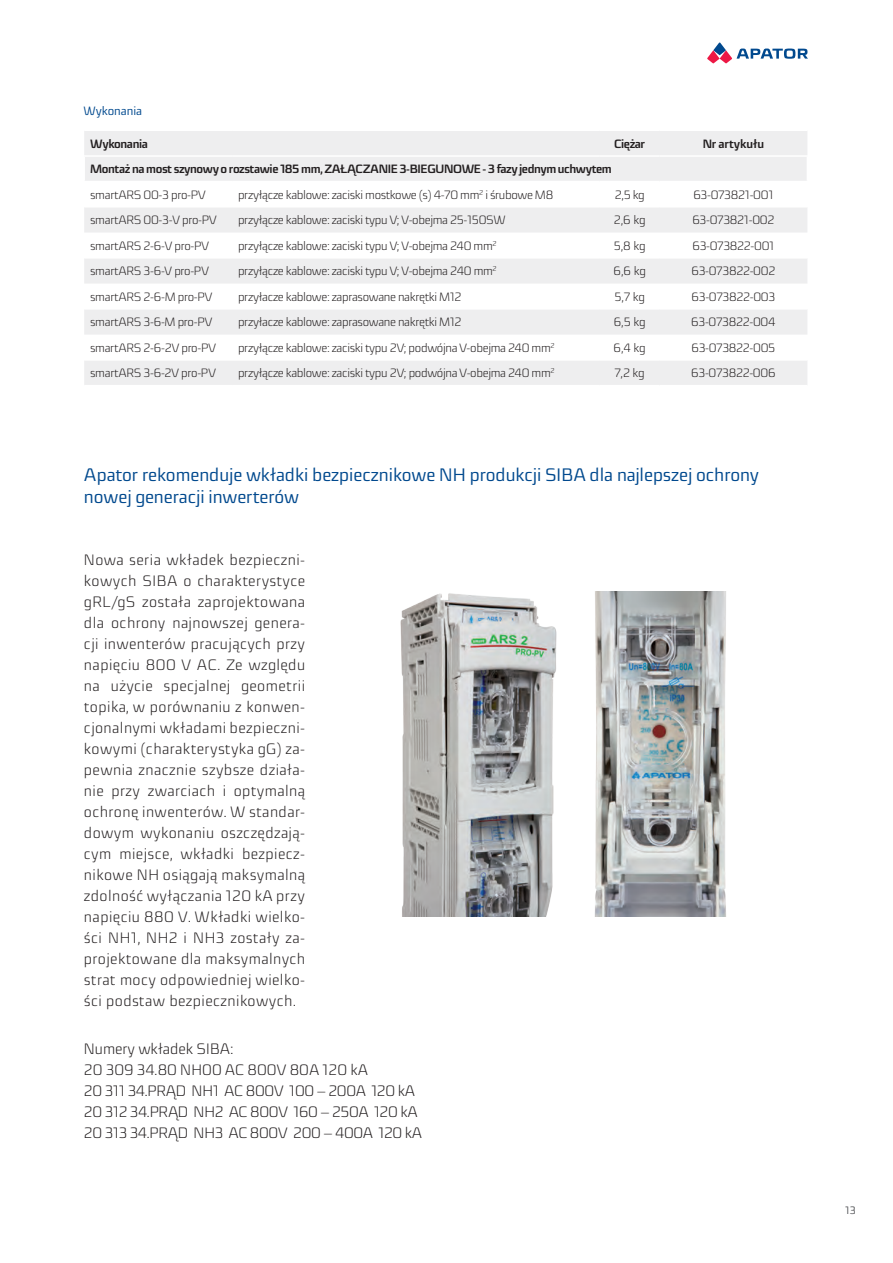
<style>
.page{position:relative;width:893px;height:1263px;background:#fff}
.page>*{position:absolute;margin:0;border:0;box-sizing:border-box;transform-origin:0 0}
._01_Nagłówek{font:18px "Sica";color:#01498e}
._12_Tabela_-_Tekst_d{font:300 15px/21px "Sica";letter-spacing:-.005em;color:#231f20;text-align:justify}
._12_Tabela_-_Tekst_d-2{font:300 15px "Sica";letter-spacing:-.025em;color:#231f20}
.tekst_cennik{font:300 12px "Sica";letter-spacing:-.025em;color:#231f20}
._10_Tabela_-_Nagłówe{font:700 12px "Sica";letter-spacing:-.03em;color:#231f20}
._11_Tabela_-_Nagłówe{font:700 12px "Sica";letter-spacing:-.015em;color:#231f20}
._09_Tabela_-_Tytuł{font:12px "Sica";color:#01498e}
.t1{font:300 10.5px "Sica";color:#6c6d70}
</style>
<div class="page">
<svg style="left:707px;top:42px;width:101px;height:21px"></svg>
<svg style="left:84px;top:131px;width:723px;height:254px;fill:#eeeeef"></svg>
<hr style="left:84px;top:207px;width:148px;height:1px;background:#fff">
<hr style="left:232px;top:207px;width:368px;height:1px;background:#fff">
<hr style="left:600px;top:207px;width:59px;height:1px;background:#fff">
<hr style="left:659px;top:207px;width:148px;height:1px;background:#fff">
<hr style="left:84px;top:258px;width:148px;height:1px;background:#fff">
<hr style="left:232px;top:258px;width:368px;height:1px;background:#fff">
<hr style="left:600px;top:258px;width:59px;height:1px;background:#fff">
<hr style="left:659px;top:258px;width:148px;height:1px;background:#fff">
<hr style="left:84px;top:309px;width:148px;height:1px;background:#fff">
<hr style="left:232px;top:309px;width:368px;height:1px;background:#fff">
<hr style="left:600px;top:309px;width:59px;height:1px;background:#fff">
<hr style="left:659px;top:309px;width:148px;height:1px;background:#fff">
<hr style="left:84px;top:360px;width:148px;height:1px;background:#fff">
<hr style="left:232px;top:360px;width:368px;height:1px;background:#fff">
<hr style="left:600px;top:360px;width:59px;height:1px;background:#fff">
<hr style="left:659px;top:360px;width:148px;height:1px;background:#fff">
<hr style="left:83px;top:155px;width:149px;height:2px;background:#fff">
<hr style="left:83px;top:157px;width:2px;height:24px;background:#fff">
<hr style="left:232px;top:155px;width:368px;height:2px;background:#fff">
<hr style="left:600px;top:155px;width:59px;height:2px;background:#fff">
<hr style="left:659px;top:155px;width:149px;height:2px;background:#fff">
<hr style="left:83px;top:181px;width:149px;height:1px;background:#fff">
<hr style="left:232px;top:181px;width:368px;height:1px;background:#fff">
<hr style="left:600px;top:181px;width:59px;height:1px;background:#fff">
<hr style="left:659px;top:181px;width:149px;height:1px;background:#fff">
<img style="left:400px;top:593px;width:157px;height:323px">
<img style="left:595px;top:591px;width:131px;height:325px">
<p class="_09_Tabela_-_Tytuł" style="left:83px;top:102px;width:60px">Wykonania</p>
<p class="_10_Tabela_-_Nagłówe" style="left:90px;top:135px;width:59px">Wykonania</p>
<p class="_10_Tabela_-_Nagłówe" style="left:614px;top:135px;width:33px">Ciężar</p>
<p class="_11_Tabela_-_Nagłówe" style="left:703px;top:135px;width:63px">Nr artykułu</p>
<p class="_10_Tabela_-_Nagłówe" style="left:90px;top:160px;width:523px">Montaż na most szynowy o rozstawie 185 mm, ZAŁĄCZANIE 3-BIEGUNOWE - 3 fazy jednym uchwytem</p>
<p class="tekst_cennik" style="left:90px;top:186px;width:117px">smartARS 00-3 pro-PV</p>
<p class="tekst_cennik" style="left:238px;top:186px;width:317px">przyłącze kablowe: zaciski mostkowe (s) 4-70 mm<sup>2</sup> i śrubowe M8</p>
<p class="tekst_cennik" style="left:615px;top:186px;width:31px">2,5 kg</p>
<p class="tekst_cennik" style="left:693px;top:186px;width:82px">63-073821-001</p>
<p class="tekst_cennik" style="left:90px;top:212px;width:128px">smartARS 00-3-V pro-PV</p>
<p class="tekst_cennik" style="left:238px;top:212px;width:269px">przyłącze kablowe: zaciski typu V; V-obejma 25-150SW</p>
<p class="tekst_cennik" style="left:614px;top:212px;width:33px">2,6 kg</p>
<p class="tekst_cennik" style="left:692px;top:212px;width:83px">63-073821-002</p>
<p class="tekst_cennik" style="left:90px;top:237px;width:121px">smartARS 2-6-V pro-PV</p>
<p class="tekst_cennik" style="left:238px;top:237px;width:260px">przyłącze kablowe: zaciski typu V; V-obejma 240 mm<sup>2</sup></p>
<p class="tekst_cennik" style="left:614px;top:237px;width:33px">5,8 kg</p>
<p class="tekst_cennik" style="left:692px;top:237px;width:83px">63-073822-001</p>
<p class="tekst_cennik" style="left:90px;top:263px;width:121px">smartARS 3-6-V pro-PV</p>
<p class="tekst_cennik" style="left:238px;top:263px;width:260px">przyłącze kablowe: zaciski typu V; V-obejma 240 mm<sup>2</sup></p>
<p class="tekst_cennik" style="left:613px;top:263px;width:34px">6,6 kg</p>
<p class="tekst_cennik" style="left:691px;top:263px;width:85px">63-073822-002</p>
<p class="tekst_cennik" style="left:90px;top:288px;width:124px">smartARS 2-6-M pro-PV</p>
<p class="tekst_cennik" style="left:238px;top:288px;width:225px">przyłacze kablowe: zaprasowane nakrętki M12</p>
<p class="tekst_cennik" style="left:614px;top:288px;width:32px">5,7 kg</p>
<p class="tekst_cennik" style="left:692px;top:288px;width:85px">63-073822-003</p>
<p class="tekst_cennik" style="left:90px;top:314px;width:124px">smartARS 3-6-M pro-PV</p>
<p class="tekst_cennik" style="left:238px;top:314px;width:225px">przyłacze kablowe: zaprasowane nakrętki M12</p>
<p class="tekst_cennik" style="left:614px;top:314px;width:33px">6,5 kg</p>
<p class="tekst_cennik" style="left:691px;top:314px;width:86px">63-073822-004</p>
<p class="tekst_cennik" style="left:90px;top:339px;width:128px">smartARS 2-6-2V pro-PV</p>
<p class="tekst_cennik" style="left:238px;top:339px;width:318px">przyłącze kablowe: zaciski typu 2V; podwójna V-obejma 240 mm<sup>2</sup></p>
<p class="tekst_cennik" style="left:614px;top:339px;width:34px">6,4 kg</p>
<p class="tekst_cennik" style="left:691px;top:339px;width:85px">63-073822-005</p>
<p class="tekst_cennik" style="left:90px;top:365px;width:127px">smartARS 3-6-2V pro-PV</p>
<p class="tekst_cennik" style="left:238px;top:365px;width:318px">przyłącze kablowe: zaciski typu 2V; podwójna V-obejma 240 mm<sup>2</sup></p>
<p class="tekst_cennik" style="left:615px;top:365px;width:32px">7,2 kg</p>
<p class="tekst_cennik" style="left:691px;top:365px;width:86px">63-073822-006</p>
<p class="_01_Nagłówek" style="left:84px;top:462px;width:677px">Apator rekomenduje wkładki bezpiecznikowe NH produkcji SIBA dla najlepszej ochrony</p>
<p class="_01_Nagłówek" style="left:84px;top:483px;width:217px">nowej generacji inwerterów</p>
<p class="_12_Tabela_-_Tekst_d" style="left:84px;top:549px;width:223px">Nowa seria wkładek bezpieczni&shy;kowych SIBA o charakterystyce gRL/gS została zaprojektowana dla ochrony najnowszej genera&shy;cji inwenterów pracujących przy napięciu 800 V AC. Ze względu na użycie specjalnej geometrii topika, w porównaniu z konwen&shy;cjonalnymi wkładami bezpieczni&shy;kowymi (charakterystyka gG) za&shy;pewnia znacznie szybsze działa&shy;nie przy zwarciach i optymalną ochronę inwenterów. W standar&shy;dowym wykonaniu oszczędzają&shy;cym miejsce, wkładki bezpiecz&shy;nikowe NH osiągają maksymalną zdolność wyłączania 120 kA przy napięciu 880 V. Wkładki wielko&shy;ści NH1, NH2 i NH3 zostały za&shy;projektowane dla maksymalnych strat mocy odpowiedniej wielko&shy;ści podstaw bezpiecznikowych.</p>
<p class="_12_Tabela_-_Tekst_d" style="left:84px;top:1038px;width:151px">Numery wkładek SIBA:</p>
<p class="_12_Tabela_-_Tekst_d" style="left:84px;top:1059px;width:286px">20 309 34.80 NH00 AC 800V 80A 120 kA</p>
<p class="_12_Tabela_-_Tekst_d-2" style="left:84px;top:1080px;width:333px">20 311 34.PRĄD NH1 AC 800V 100 – 200A 120 kA</p>
<p class="_12_Tabela_-_Tekst_d-2" style="left:84px;top:1101px;width:335px">20 312 34.PRĄD NH2 AC 800V 160 – 250A 120 kA</p>
<p class="_12_Tabela_-_Tekst_d-2" style="left:84px;top:1122px;width:340px">20 313 34.PRĄD NH3 AC 800V 200 – 400A 120 kA</p>
<p class="t1" style="left:845px;top:1202px;width:12px">13</p>
</div>
